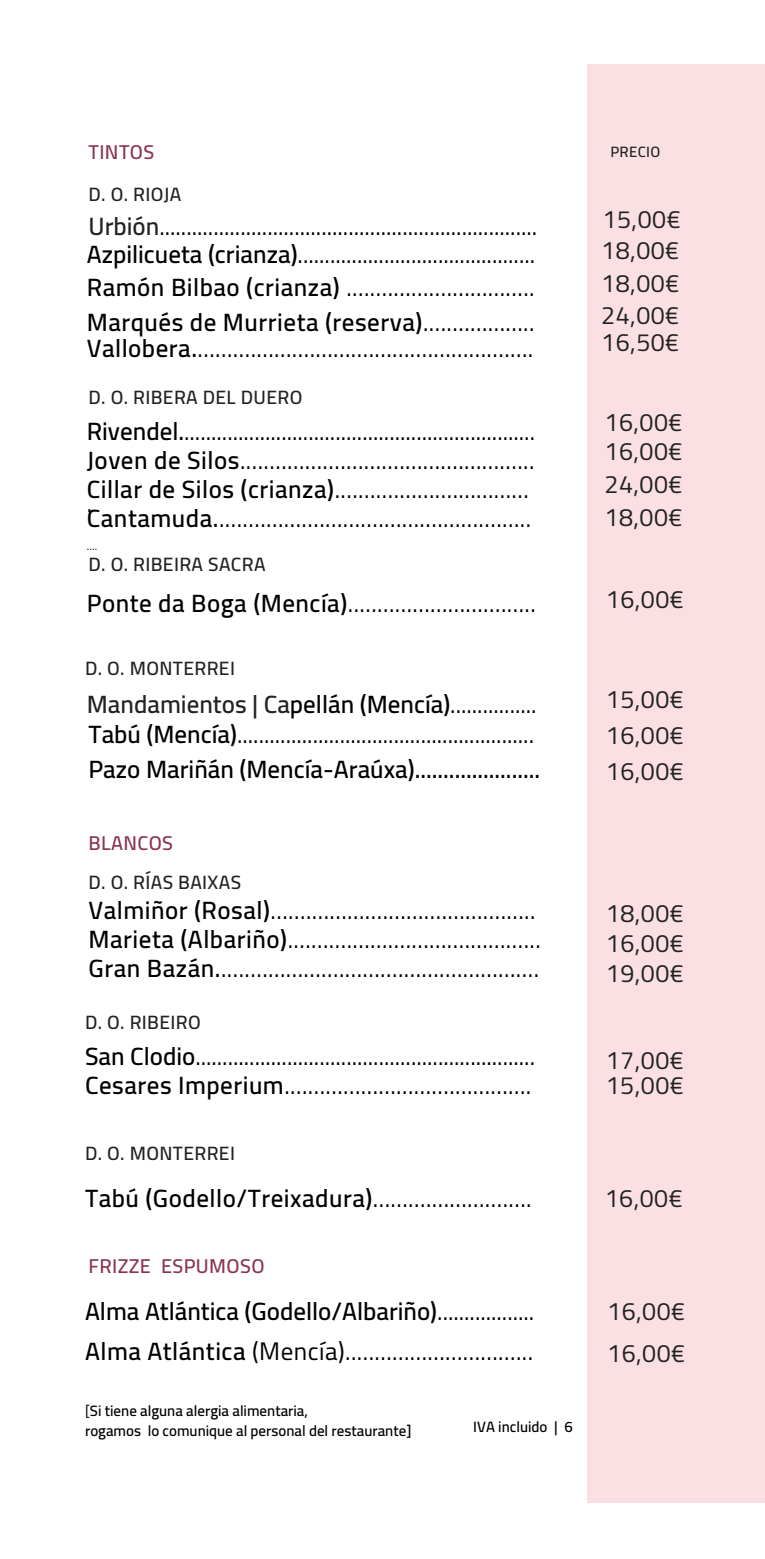
<style>
.page{position:relative;width:765px;height:1559px;background:#fff}
.page>*{position:absolute;margin:0;border:0;box-sizing:border-box;transform-origin:0 0}
.t1{font:25px/29px "Cairo";letter-spacing:.02em;color:#000}
.t2{font:600 25px/34.8px "Cairo";color:#000}
.t3{font:25px/30px "Cairo";letter-spacing:.02em;color:#222}
.t4{font:600 20px "Cairo";letter-spacing:.02em;color:#8b3354}
.t5{font:600 19.25px "Cairo";letter-spacing:.02em;color:#222}
.t6{font:600 15px/20.2px "Cairo";color:#000}
.t7{font:600 15px "Cairo";letter-spacing:.02em;color:#222}
.t8{font:11.5px "Cairo";color:#000}
.s1{font-weight:600;color:#222}
.s2{font-weight:600}
.s3{font-weight:400}
</style>
<div class="page">
<div style="left:587px;top:64px;width:178px;height:1438px;background:#fae0e2"></div>
<h1 class="t4" style="left:89px;top:140px;width:67px">TINTOS</h1>
<h1 class="t5" style="left:89px;top:183px;width:94px">D. O. RIOJA</h1>
<h1 class="t7" style="left:610px;top:143px;width:51px">PRECIO</h1>
<h1 class="t1" style="left:89px;top:212px;width:450px"><span class="s1">Urbión</span>......................................................................</h1>
<h1 class="t3" style="left:603px;top:204px;width:80px">15,00€</h1>
<h1 class="t1" style="left:87px;top:240px;width:450px"><span class="s2">Azpilicueta (crianza)</span>............................................</h1>
<h2 class="t1" style="left:87px;top:273px;width:449px"><span class="s2">Ramón Bilbao (crianza)</span> ................................</h2>
<h1 class="t1" style="left:87px;top:309px;width:449px;line-height:25.5px"><span class="s2">Marqués de Murrieta (reserva)</span>...................<br><span class="s2">Vallobera.</span>.........................................................</h1>
<h1 class="t5" style="left:89px;top:386px;width:215px">D. O. RIBERA DEL DUERO</h1>
<h2 class="t1" style="left:87px;top:417px;width:450px"><span class="s2">Rivendel.</span>.................................................................</h2>
<h1 class="t1" style="left:87px;top:446px;width:449px"><span class="s2">Joven de Silos</span>..................................................</h1>
<h2 class="t1" style="left:87px;top:474px;width:444px"><span class="s2">Cillar de Silos (crianza)</span>.................................</h2>
<h2 class="t1" style="left:87px;top:489px;width:7px">.</h2>
<h2 class="t1" style="left:87px;top:503px;width:446px"><span class="s2">Cantamuda.</span>.....................................................</h2>
<h1 class="t8" style="left:87px;top:539px;width:12px">....</h1>
<h1 class="t5" style="left:89px;top:553px;width:179px">D. O. RIBEIRA SACRA</h1>
<h2 class="t1" style="left:87px;top:588px;width:451px"><span class="s2">Ponte da Boga (Mencía)</span>................................</h2>
<h1 class="t5" style="left:85px;top:656px;width:151px">D. O. MONTERREI</h1>
<h2 class="t3" style="left:601px;top:235px;width:80px">18,00€</h2>
<h2 class="t3" style="left:601px;top:268px;width:80px">18,00€</h2>
<h1 class="t3" style="left:601px;top:300px;width:80px">24,00€</h1>
<h1 class="t3" style="left:601px;top:327px;width:80px">16,50€</h1>
<h3 class="t3" style="left:605px;top:407px;width:80px">16,00€</h3>
<h1 class="t3" style="left:605px;top:436px;width:80px">16,00€</h1>
<h1 class="t3" style="left:605px;top:469px;width:80px">24,00€</h1>
<h1 class="t3" style="left:605px;top:502px;width:80px">18,00€</h1>
<h1 class="t3" style="left:606px;top:584px;width:80px">16,00€</h1>
<h1 class="t1" style="left:87px;top:690px;width:451px"><span class="s1">Mandamientos | Ca</span><span class="s2">pellán (Mencía)</span>................</h1>
<h1 class="t3" style="left:606px;top:684px;width:80px">15,00€</h1>
<h2 class="t2" style="left:89px;top:716px;width:453px">Tabú (Mencía)<span class="s3">.......................................................<br></span>Pazo Mariñán (Mencía-Araúxa)......................</h2>
<h1 class="t4" style="left:89px;top:831px;width:86px">BLANCOS</h1>
<h1 class="t5" style="left:89px;top:870px;width:154px">D. O. RÍAS BAIXAS</h1>
<h2 class="t1" style="left:89px;top:896px;width:454px"><span class="s2">Valmiñor (Rosal)</span>.............................................<br><span class="s2">Marieta (Albariño)</span>...........................................<br><span class="s2">Gran Bazán.</span>......................................................</h2>
<h2 class="t5" style="left:85px;top:1010px;width:117px">D. O. RIBEIRO</h2>
<h1 class="t1" style="left:85px;top:1041px;width:452px"><span class="s2">San Clodio</span>...............................................................<br><span class="s2">Cesares Imperium</span>..........................................</h1>
<h2 class="t5" style="left:85px;top:1141px;width:151px">D. O. MONTERREI</h2>
<h1 class="t1" style="left:85px;top:1183px;width:448px"><span class="s2">Tabú (Godello/Treixadura)</span>...........................</h1>
<h1 class="t4" style="left:89px;top:1254px;width:177px">FRIZZE ESPUMOSO</h1>
<h5 class="t2" style="left:85px;top:1293px;width:451px">Alma Atlántica (Godello/Albariño)<span class="s3">..................</span></h5>
<h4 class="t1" style="left:85px;top:1336px;width:450px"><span class="s2">Alma Atlántica</span> (Mencía)................................</h4>
<h1 class="t6" style="left:85px;top:1400px;width:328px"><span class="s3">[</span>Si tiene alguna alergia alimentaria,<br>rogamos lo comunique al personal del restaurante]</h1>
<h1 class="t6" style="left:473px;top:1416px;width:101px">IVA incluido | 6</h1>
<h1 class="t3" style="left:606px;top:717px;width:80px;line-height:35.5px">16,00€<br>16,00€</h1>
<h1 class="t3" style="left:606px;top:898px;width:80px;text-align:justify">18,00€ 16,00€ 19,00€</h1>
<h1 class="t3" style="left:606px;top:1047px;width:79px;line-height:25.5px">17,00€<br>15,00€</h1>
<h1 class="t3" style="left:605px;top:1183px;width:79px">16,00€</h1>
<p class="t3" style="left:607px;top:1290px;width:80px;line-height:41.8px">16,00€<br>16,00€</p>
</div>
